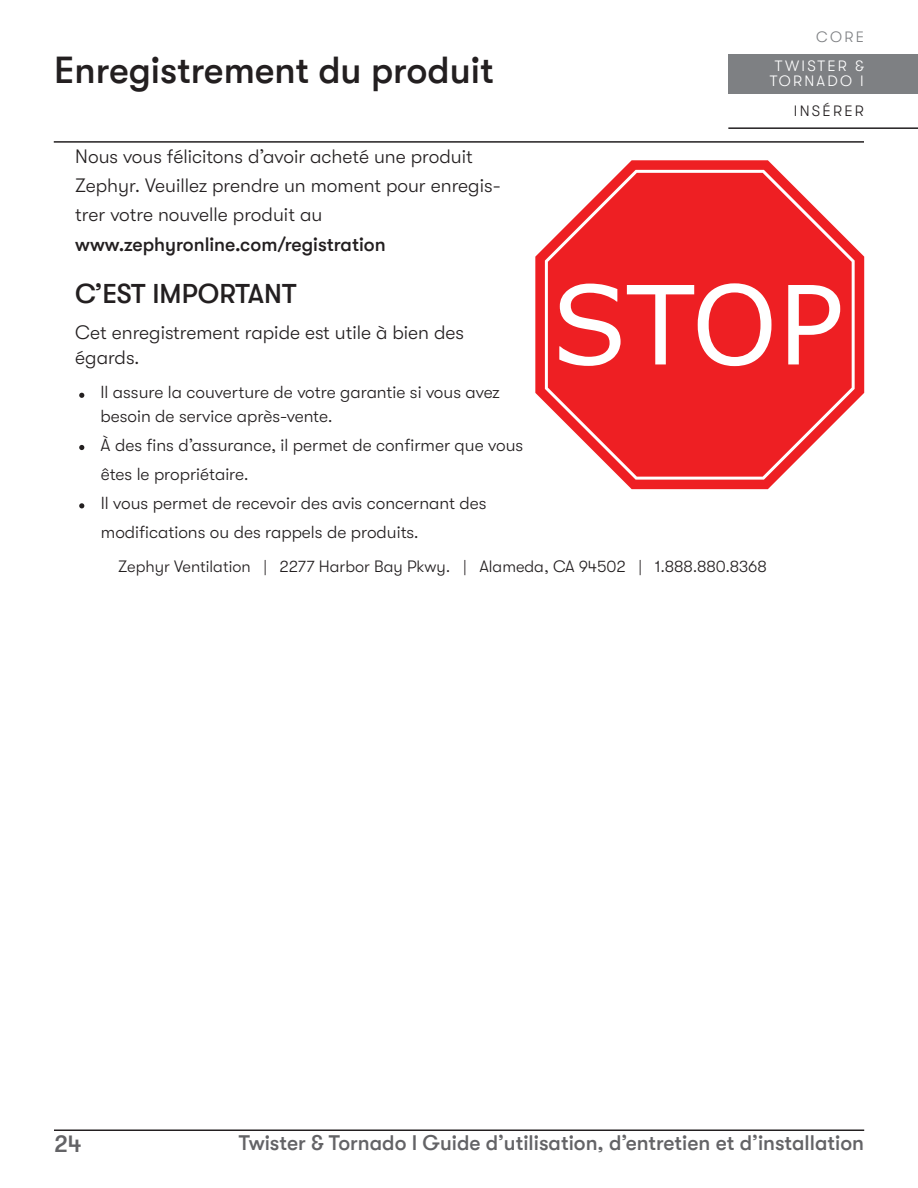
<style>
.page{position:relative;width:918px;height:1188px;background:#fff}
.page>*{position:absolute;margin:0;border:0;box-sizing:border-box;transform-origin:0 0}
.t1{font:500 37.5px "GT Walsheim";color:#231f20}
.t2{font:500 27.15px "GT Walsheim";color:#231f20}
.t3{font:500 24px "GT Walsheim";color:#636366}
.t4{font:500 21px "GT Walsheim";color:#636366}
.t5{font:300 19.35px/29.1px "GT Walsheim";color:#231f20}
.t6{font:500 19.35px "GT Walsheim";color:#231f20}
.t7{font:300 17.4px/29.1px "GT Walsheim";color:#231f20}
.t8{font:300 16.5px "GT Walsheim";color:#231f20}
.t9{font:300 15px "GT Walsheim";letter-spacing:.15em;color:#fff}
.t10{font:300 15px "GT Walsheim";letter-spacing:.15em;color:#231f20}
.t11{font:300 15px "GT Walsheim";color:#7e8083}
</style>
<div class="page">
<hr style="left:54px;top:141px;width:810px;height:2px;background:#231f20">
<hr style="left:54px;top:1130px;width:810px;height:1px;background:#231f20">
<div style="left:728px;top:54px;width:190px;height:40px;background:#7e8083"></div>
<hr style="left:728px;top:127px;width:190px;height:2px;background:#231f20">
<svg style="left:535px;top:160px;width:329px;height:329px"></svg>
<svg style="left:548px;top:173px;width:304px;height:304px;fill:#ee1f23"></svg>
<svg style="left:79px;top:393px;width:5px;height:5px"></svg>
<svg style="left:79px;top:445px;width:5px;height:5px"></svg>
<svg style="left:79px;top:503px;width:5px;height:5px"></svg>
<h1 class="t1" style="left:54px;top:49px;width:441px">Enregistrement du produit</h1>
<p class="t5" style="left:75px;top:144px;width:427px">Nous vous félicitons d’avoir acheté une produit<br>Zephyr. Veuillez prendre un moment pour enregis&shy;trer votre nouvelle produit au</p>
<p class="t6" style="left:75px;top:233px;width:312px">www.zephyronline.com/registration</p>
<h2 class="t2" style="left:75px;top:279px;width:223px">C’EST IMPORTANT</h2>
<p class="t5" style="left:75px;top:322px;width:390px;line-height:25.2px">Cet enregistrement rapide est utile à bien des égards.</p>
<p class="t7" style="left:100px;top:383px;width:401px;line-height:23.2px">Il assure la couverture de votre garantie si vous avez besoin de service après-vente.</p>
<p class="t7" style="left:101px;top:432px;width:424px">À des fins d’assurance, il permet de confirmer que vous êtes le propriétaire.<br>Il vous permet de recevoir des avis concernant des modifications ou des rappels de produits.</p>
<p class="t11" style="left:816px;top:31px;width:49px">CORE</p>
<p class="t9" style="left:775px;top:61px;width:91px">TWISTER &amp;</p>
<p class="t9" style="left:770px;top:76px;width:95px">TORNADO I</p>
<p class="t10" style="left:794px;top:105px;width:71px">INSÉRER</p>
<p class="t8" style="left:118px;top:560px;width:650px">Zephyr Ventilation | 2277 Harbor Bay Pkwy. | Alameda, CA 94502 | 1.888.880.8368</p>
<h3 class="t3" style="left:54px;top:1131px;width:29px">24</h3>
<p class="t4" style="left:239px;top:1131px;width:627px">Twister &amp; Tornado I Guide d’utilisation, d’entretien et d’installation</p>
</div>
